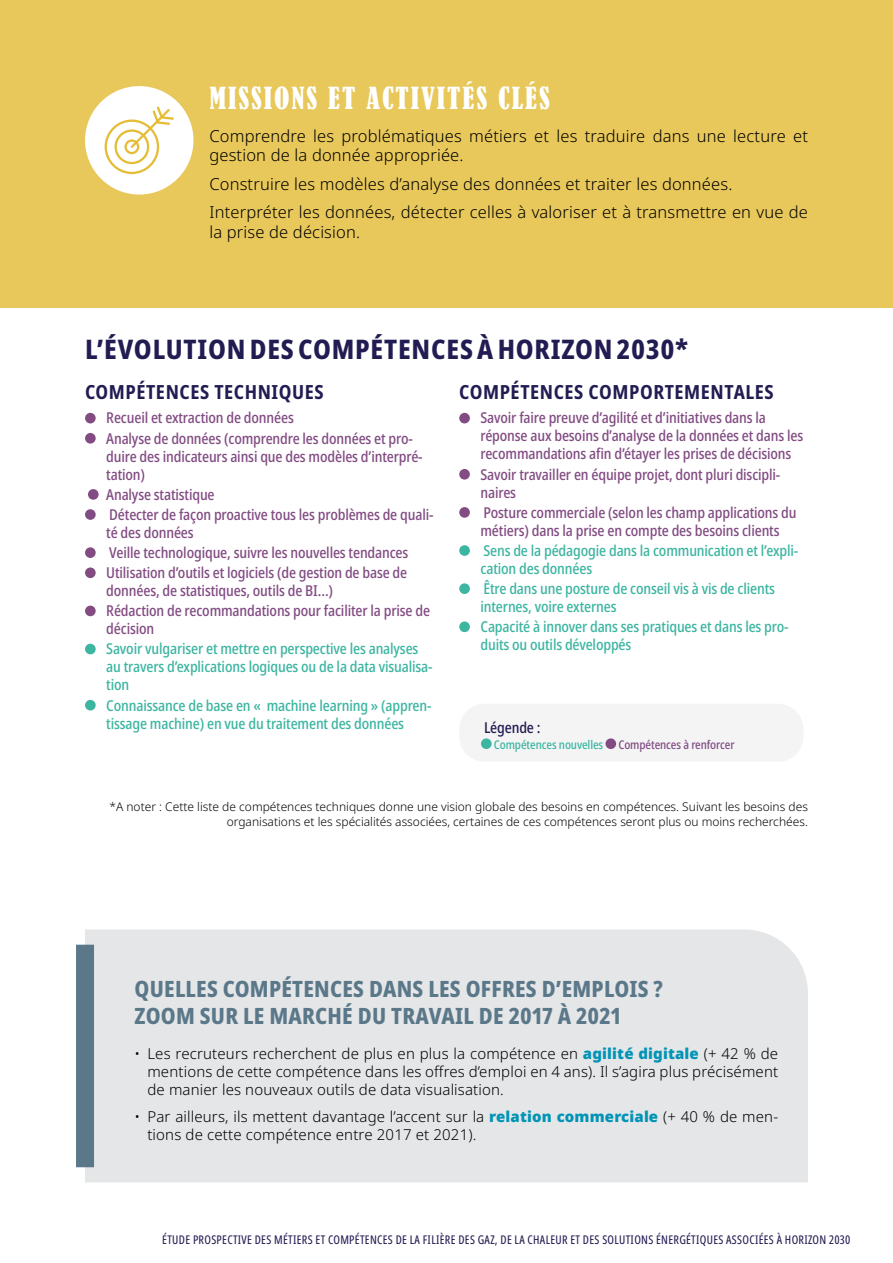
<style>
.page{position:relative;width:893px;height:1263px;background:#fff}
.page>*{position:absolute;margin:0;border:0;box-sizing:border-box;transform-origin:0 0}
.t1{font:condensed 28.5px "Bernard";letter-spacing:.07em;color:#fff}
.t2{font:800 condensed 27px "Noto Sans";letter-spacing:.03em;color:#211c52}
.t3{font:800 condensed 22.5px/27px "Noto Sans";letter-spacing:.01em;color:#5a7889}
.t4{font:700 condensed 19.5px "Noto Sans";letter-spacing:.03em;color:#211c52}
.t5{font:300 16.5px/19.8px "Noto Sans";letter-spacing:.01em;color:#000}
.t6{font:500 condensed 15px/20.1px "Noto Sans";letter-spacing:-.01em;color:#824c83}
.t7{font:500 condensed 15px/18px "Noto Sans";letter-spacing:-.01em;color:#3cb5a1}
.t8{font:300 15px/18px "Noto Sans";letter-spacing:.01em;color:#000;text-align:justify}
.t9{font:500 condensed 15px "Noto Sans";letter-spacing:-.01em;color:#211c52}
.t10{font:300 12px/14.4px "Noto Sans";color:#000;text-align:right}
.t11{font:extra-condensed 12px "Noto Sans";letter-spacing:.025em;color:#211c52}
.t12{font:500 condensed 12px "Noto Sans";letter-spacing:-.01em;color:#824c83}
.t13{font:500 condensed 12px "Noto Sans";letter-spacing:-.01em;color:#3cb5a1}
.s1{font-weight:900;color:#0194b6}
</style>
<div class="page">
<div style="left:0;top:0;width:893px;height:308px;background:#e8c85a"></div>
<div style="left:85px;top:413px;width:11px;height:10px;background:#824c83;border-radius:50%"></div>
<div style="left:85px;top:433px;width:11px;height:11px;background:#824c83;border-radius:50%"></div>
<div style="left:88px;top:489px;width:11px;height:11px;background:#824c83;border-radius:50%"></div>
<div style="left:85px;top:509px;width:11px;height:11px;background:#824c83;border-radius:50%"></div>
<div style="left:85px;top:547px;width:11px;height:11px;background:#824c83;border-radius:50%"></div>
<div style="left:85px;top:567px;width:11px;height:11px;background:#824c83;border-radius:50%"></div>
<div style="left:85px;top:606px;width:11px;height:10px;background:#824c83;border-radius:50%"></div>
<div style="left:85px;top:644px;width:11px;height:10px;background:#3cb5a1;border-radius:50%"></div>
<div style="left:85px;top:700px;width:11px;height:10px;background:#3cb5a1;border-radius:50%"></div>
<div style="left:459px;top:413px;width:11px;height:10px;background:#824c83;border-radius:50%"></div>
<div style="left:459px;top:469px;width:11px;height:11px;background:#824c83;border-radius:50%"></div>
<div style="left:459px;top:507px;width:11px;height:11px;background:#824c83;border-radius:50%"></div>
<div style="left:459px;top:545px;width:11px;height:11px;background:#3cb5a1;border-radius:50%"></div>
<div style="left:459px;top:583px;width:11px;height:11px;background:#3cb5a1;border-radius:50%"></div>
<div style="left:459px;top:621px;width:11px;height:11px;background:#3cb5a1;border-radius:50%"></div>
<div style="left:85px;top:929px;width:723px;height:253px;background:#e5e6e7"></div>
<div style="left:76px;top:945px;width:18px;height:222px;background:#5a7889"></div>
<div style="left:85px;top:86px;width:108px;height:109px;background:#fff;border-radius:50%"></div>
<svg style="left:105px;top:106px;width:69px;height:68px"></svg>
<div style="left:459px;top:704px;width:344px;height:58px;background:#f4f4f5;border-radius:26px"></div>
<div style="left:481px;top:738px;width:11px;height:11px;background:#3cb5a1;border-radius:50%"></div>
<div style="left:605px;top:738px;width:11px;height:11px;background:#824c83;border-radius:50%"></div>
<h1 class="t1" style="left:209px;top:82px;width:342px">MISSIONS ET ACTIVITÉS CLÉS</h1>
<p class="t5" style="left:209px;top:126px;width:600px">Comprendre les problématiques métiers et les traduire dans une lecture et gestion de la donnée appropriée.</p>
<p class="t5" style="left:209px;top:170px;width:600px;line-height:28.3px">Construire les modèles d’analyse des données et traiter les données.<br>Interpréter les données, détecter celles à valoriser et à transmettre en vue de</p>
<p class="t5" style="left:209px;top:222px;width:152px">la prise de décision.</p>
<h2 class="t2" style="left:85px;top:330px;width:605px">L’ÉVOLUTION DES COMPÉTENCES À HORIZON 2030*</h2>
<h3 class="t4" style="left:85px;top:378px;width:240px">COMPÉTENCES TECHNIQUES</h3>
<p class="t6" style="left:106px;top:408px;width:308px">Recueil et extraction de données<br>Analyse de données (comprendre les données et pro-</p>
<p class="t6" style="left:106px;top:447px;width:318px;line-height:18px">duire des indicateurs ainsi que des modèles d’interpré&shy;tation)</p>
<p class="t6" style="left:106px;top:485px;width:329px">Analyse statistique<br>Détecter de façon proactive tous les problèmes de quali-</p>
<p class="t6" style="left:106px;top:523px;width:304px">té des données<br>Veille technologique, suivre les nouvelles tendances<br>Utilisation d’outils et logiciels (de gestion de base de</p>
<p class="t6" style="left:106px;top:581px;width:325px">données, de statistiques, outils de BI…)<br>Rédaction de recommandations pour faciliter la prise de</p>
<p class="t6" style="left:106px;top:619px;width:50px">décision</p>
<p class="t7" style="left:106px;top:640px;width:328px">Savoir vulgariser et mettre en perspective les analyses au travers d’explications logiques ou de la data visualisa&shy;tion</p>
<p class="t7" style="left:106px;top:696px;width:327px">Connaissance de base en « machine learning » (appren&shy;tissage machine) en vue du traitement des données</p>
<h3 class="t4" style="left:459px;top:378px;width:316px">COMPÉTENCES COMPORTEMENTALES</h3>
<p class="t6" style="left:480px;top:409px;width:324px;line-height:18px">Savoir faire preuve d’agilité et d’initiatives dans la réponse aux besoins d’analyse de la données et dans les recommandations afin d’étayer les prises de décisions</p>
<p class="t6" style="left:480px;top:465px;width:301px;line-height:18px">Savoir travailler en équipe projet, dont pluri discipli&shy;naires</p>
<p class="t6" style="left:480px;top:504px;width:317px;line-height:18px">Posture commerciale (selon les champ applications du métiers) dans la prise en compte des besoins clients</p>
<p class="t7" style="left:480px;top:542px;width:319px">Sens de la pédagogie dans la communication et l’expli&shy;cation des données</p>
<p class="t7" style="left:480px;top:580px;width:296px">Être dans une posture de conseil vis à vis de clients internes, voire externes</p>
<p class="t7" style="left:480px;top:618px;width:310px">Capacité à innover dans ses pratiques et dans les pro&shy;duits ou outils développés</p>
<p class="t9" style="left:484px;top:716px;width:58px">Légende :</p>
<p class="t13" style="left:494px;top:736px;width:111px">Compétences nouvelles</p>
<p class="t12" style="left:618px;top:736px;width:118px">Compétences à renforcer</p>
<p class="t10" style="left:109px;top:800px;width:700px">*A noter : Cette liste de compétences techniques donne une vision globale des besoins en compétences. Suivant les besoins des organisations et les spécialités associées, certaines de ces compétences seront plus ou moins recherchées.</p>
<h3 class="t3" style="left:135px;top:975px;width:530px">QUELLES COMPÉTENCES DANS LES OFFRES D’EMPLOIS ?<br>ZOOM SUR LE MARCHÉ DU TRAVAIL DE 2017 À 2021</h3>
<p class="t8" style="left:147px;top:1045px;width:632px;text-indent:-13px">• Les recruteurs recherchent de plus en plus la compétence en <span class="s1">agilité digitale</span> (+ 42 % de mentions de cette compétence dans les offres d’emploi en 4 ans). Il s’agira plus précisément de manier les nouveaux outils de data visualisation.</p>
<p class="t8" style="left:147px;top:1108px;width:632px;text-indent:-13px">• Par ailleurs, ils mettent davantage l’accent sur la <span class="s1">relation commerciale</span> (+ 40 % de men&shy;tions de cette compétence entre 2017 et 2021).</p>
<p class="t11" style="left:162px;top:1231px;width:690px">ÉTUDE PROSPECTIVE DES MÉTIERS ET COMPÉTENCES DE LA FILIÈRE DES GAZ, DE LA CHALEUR ET DES SOLUTIONS ÉNERGÉTIQUES ASSOCIÉES À HORIZON 2030</p>
</div>
